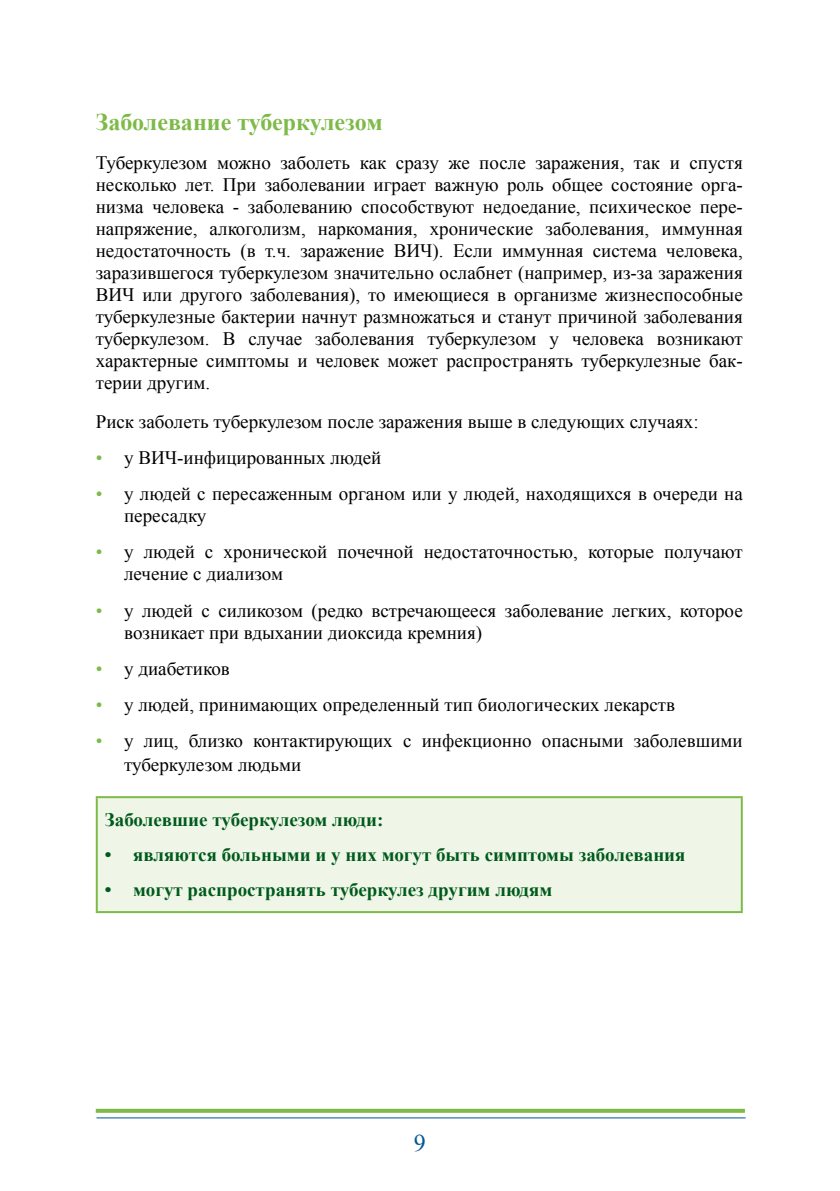
<style>
.page{position:relative;width:840px;height:1191px;background:#fff}
.page>*{position:absolute;margin:0;border:0;box-sizing:border-box;transform-origin:0 0}
.PK{font:700 24px "Times New Roman";color:#7eba47}
.t1{font:24px "Times New Roman";color:#005795}
.Default{font:19px/22px "Times New Roman";color:#000;text-align:justify}
.List_Paragraph{font:19px/22px "Times New Roman";color:#000}
.PK-2{font:700 19px "Times New Roman";color:#005a1c}
.s1{color:#7eba47}
</style>
<div class="page">
<svg style="left:96px;top:1108px;width:648px;height:4px;background:#98c86c"></svg>
<hr style="left:96px;top:1117px;width:649px;height:1px;background:#005795">
<div style="left:97px;top:797px;width:644px;height:115px;background:#eff6e7"></div>
<hr style="left:96px;top:796px;width:646px;height:2px;background:#7eba47">
<hr style="left:96px;top:798px;width:2px;height:113px;background:#7eba47">
<hr style="left:740px;top:798px;width:2px;height:113px;background:#7eba47">
<hr style="left:96px;top:911px;width:646px;height:2px;background:#7eba47">
<p class="PK" style="left:96px;top:105px;width:288px">Заболевание туберкулезом</p>
<p class="Default" style="left:96px;top:151px;width:648px">Туберкулезом можно заболеть как сразу же после заражения, так и спустя несколько лет. При заболевании играет важную роль общее состояние орга&shy;низма человека - заболеванию способствуют недоедание, психическое пере&shy;напряжение, алкоголизм, наркомания, хронические заболевания, иммунная недостаточность (в т.ч. заражение ВИЧ). Если иммунная система человека, заразившегося туберкулезом значительно ослабнет (например, из-за заражения ВИЧ или другого заболевания), то имеющиеся в организме жизнеспособные туберкулезные бактерии начнут размножаться и станут причиной заболевания туберкулезом. В случае заболевания туберкулезом у человека возникают характерные симптомы и человек может распространять туберкулезные бак&shy;терии другим.</p>
<p class="Default" style="left:96px;top:410px;width:604px">Риск заболеть туберкулезом после заражения выше в следующих случаях:</p>
<p class="List_Paragraph" style="left:96px;top:446px;width:287px"><span class="s1">•</span> у ВИЧ-инфицированных людей</p>
<p class="List_Paragraph" style="left:124px;top:482px;width:619px;text-indent:-28px"><span class="s1">•</span> у людей с пересаженным органом или у людей, находящихся в очереди на пересадку</p>
<p class="List_Paragraph" style="left:124px;top:541px;width:619px;text-indent:-28px"><span class="s1">•</span> у людей с хронической почечной недостаточностью, которые получают лечение с диализом</p>
<p class="List_Paragraph" style="left:124px;top:599px;width:619px;text-indent:-28px"><span class="s1">•</span> у людей с силикозом (редко встречающееся заболевание легких, которое возникает при вдыхании диоксида кремния)</p>
<p class="List_Paragraph" style="left:96px;top:657px;width:135px"><span class="s1">•</span> у диабетиков</p>
<p class="List_Paragraph" style="left:96px;top:693px;width:580px"><span class="s1">•</span> у людей, принимающих определенный тип биологических лекарств</p>
<p class="List_Paragraph" style="left:124px;top:728px;width:619px;line-height:24px;text-indent:-28px"><span class="s1">•</span> у лиц, близко контактирующих с инфекционно опасными заболевшими туберкулезом людьми</p>
<p class="PK-2" style="left:105px;top:806px;width:280px">Заболевшие туберкулезом люди:</p>
<p class="PK-2" style="left:105px;top:841px;width:582px">• являются больными и у них могут быть симптомы заболевания</p>
<p class="PK-2" style="left:105px;top:877px;width:449px">• могут распространять туберкулез другим людям</p>
<p class="t1" style="left:414px;top:1126px;width:13px">9</p>
</div>
